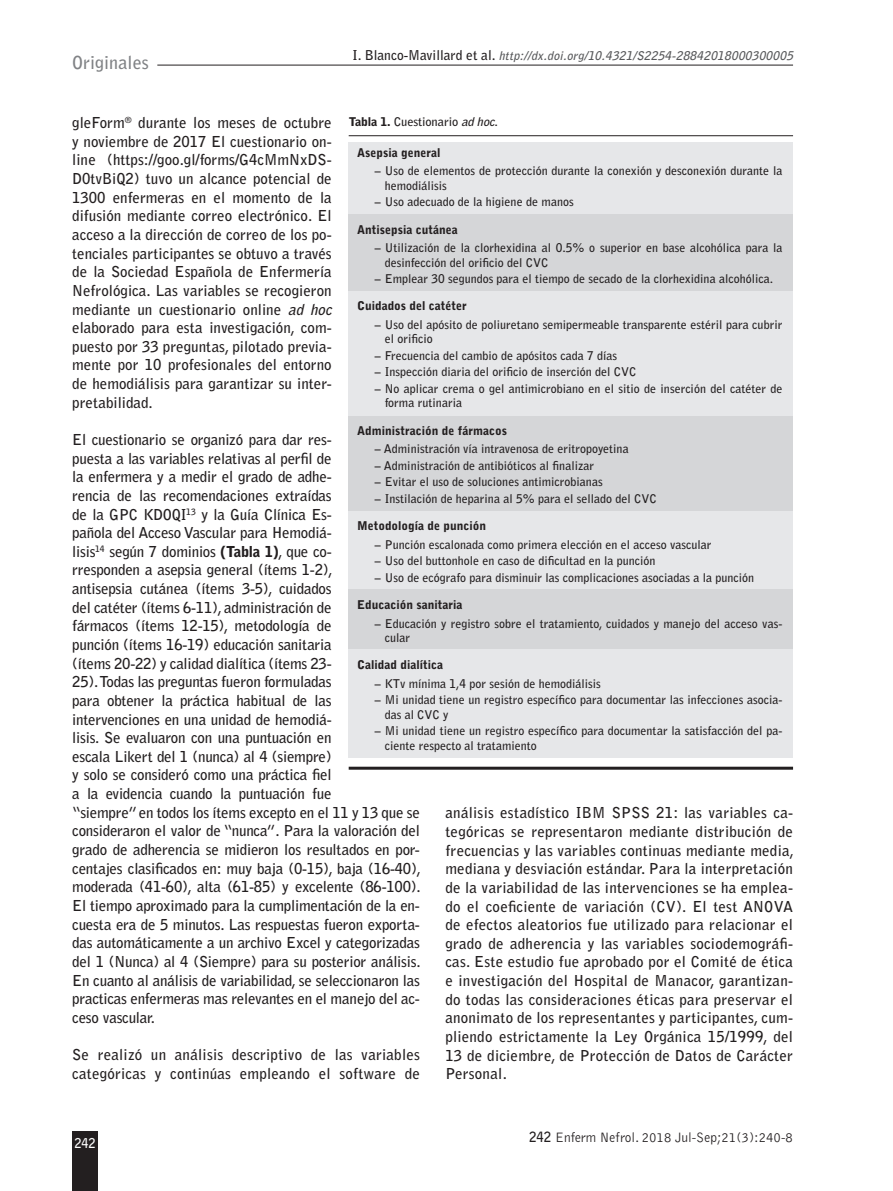
<style>
.page{position:relative;width:893px;height:1191px;background:#fff}
.page>*{position:absolute;margin:0;border:0;box-sizing:border-box;transform-origin:0 0}
.t1{font:700 18px "Bell Gothic Std";color:#808285}
.t2{font:700 15px/18.6px "Bell Gothic Std";letter-spacing:-.015em;color:#231f20}
.t3{font:700 15px/18.6px "Bell Gothic Std";letter-spacing:.015em;color:#231f20}
.t4{font:300 14.1px "Bell Gothic Std";color:#231f20;scale:.95 1}
.t5{font:700 13.5px "Bell Gothic Std";color:#fff;scale:.95 1}
._00titul1{font:700 12px/14.4px "Bell Gothic Std";color:#231f20}
.t6{font:900 12px "Bell Gothic Std";color:#231f20}
.t7{font:italic 700 12px "Bell Gothic Std";color:#57585a}
._00titul1-2{font:700 12px "Bell Gothic Std";color:#231f20;scale:1.04 1}
.s1{font-style:normal;font-size:13.5px;color:#231f20}
.s2{font-weight:900}
.s3{font-style:italic}
.s4{font-weight:700}
</style>
<div class="page">
<div style="left:72px;top:1131px;width:26px;height:60px;background:#231f20"></div>
<div style="left:349px;top:142px;width:444px;height:72px;background:#e6e7e9"></div>
<div style="left:349px;top:214px;width:444px;height:77px;background:#d5d6d8"></div>
<div style="left:349px;top:291px;width:444px;height:125px;background:#e6e7e9"></div>
<div style="left:349px;top:416px;width:444px;height:95px;background:#d5d6d8"></div>
<div style="left:349px;top:511px;width:444px;height:78px;background:#e6e7e9"></div>
<div style="left:349px;top:589px;width:444px;height:60px;background:#d5d6d8"></div>
<div style="left:349px;top:649px;width:444px;height:109px;background:#e6e7e9"></div>
<hr style="left:349px;top:135px;width:444px;height:1px;background:#231f20">
<hr style="left:349px;top:766px;width:444px;height:3px;background:#231f20">
<hr style="left:157px;top:65px;width:636px;height:1px;background:#231f20">
<p class="t1" style="left:72px;top:52px;width:78px">Originales</p>
<p class="t7" style="left:353px;top:49px;width:445px"><span class="s1">I . B l a n c o - M a v i l l a r d e t a l .</span> http://dx.doi.org/10.4321/S2254-28842018000300005</p>
<p class="_00titul1-2" style="left:349px;top:114px;width:145px"><span class="s2">Tabla 1.</span> Cuestionario <span class="s3">ad hoc</span>.</p>
<p class="t2" style="left:72px;top:113px;width:265px">gleForm<sup>®</sup> durante los meses de octubre y noviembre de 2017 El cuestionario on&shy;line (https://goo.gl/forms/G4cMmNxDS-D0tvBiQ2) tuvo un alcance potencial de 1300 enfermeras en el momento de la difusión mediante correo electrónico. El acceso a la dirección de correo de los po&shy;tenciales participantes se obtuvo a través de la Sociedad Española de Enfermería Nefrológica. Las variables se recogieron mediante un cuestionario online <span class="s3">ad hoc </span>elaborado para esta investigación, com&shy;puesto por 33 preguntas, pilotado previa&shy;mente por 10 profesionales del entorno de hemodiálisis para garantizar su inter&shy;pretabilidad.</p>
<p class="t2" style="left:72px;top:430px;width:350px">El cuestionario se organizó para dar res-<br>puesta a las variables relativas al perfil de<br>la enfermera y a medir el grado de adhe-<br>rencia de las recomendaciones extraídas<br>de la GPC KDOQI<sup>13</sup> y la Guía Clínica Es-<br>pañola del Acceso Vascular para Hemodiá-<br>lisis<sup>14</sup> según 7 dominios <span class="s2">(Tabla 1)</span>, que co-<br>rresponden a asepsia general (ítems 1-2),<br>antisepsia cutánea (ítems 3-5), cuidados<br>del catéter (ítems 6-11), administración de<br>fármacos (ítems 12-15), metodología de<br>punción (ítems 16-19) educación sanitaria<br>(ítems 20-22) y calidad dialítica (ítems 23-<br>25). Todas las preguntas fueron formuladas<br>para obtener la práctica habitual de las intervenciones en una unidad de hemodiá-<br>lisis. Se evaluaron con una puntuación en<br>escala Likert del 1 (nunca) al 4 (siempre)<br>y solo se consideró como una práctica fiel<br>a la evidencia cuando la puntuación fue<br>“siempre” en todos los ítems excepto en el 11 y 13 que se consideraron el valor de “nunca”. Para la valoración del grado de adherencia se midieron los resultados en por&shy;centajes clasificados en: muy baja (0-15), baja (16-40), moderada (41-60), alta (61-85) y excelente (86-100).<br>El tiempo aproximado para la cumplimentación de la en&shy;cuesta era de 5 minutos. Las respuestas fueron exporta&shy;das automáticamente a un archivo Excel y categorizadas del 1 (Nunca) al 4 (Siempre) para su posterior análisis.<br>En cuanto al análisis de variabilidad, se seleccionaron las practicas enfermeras mas relevantes en el manejo del ac&shy;ceso vascular.</p>
<p class="t3" style="left:72px;top:1045px;width:349px">Se realizó un análisis descriptivo de las variables categóricas y continúas empleando el software de</p>
<p class="t6" style="left:357px;top:145px;width:85px">Asepsia general</p>
<p class="_00titul1" style="left:385px;top:164px;width:399px;text-indent:-10px">− Uso de elementos de protección durante la conexión y desconexión durante la hemodiálisis</p>
<p class="_00titul1" style="left:374px;top:195px;width:201px">− Uso adecuado de la higiene de manos</p>
<p class="t6" style="left:357px;top:222px;width:102px">Antisepsia cutánea</p>
<p class="_00titul1" style="left:385px;top:241px;width:399px;text-indent:-10px">− Utilización de la clorhexidina al 0.5% o superior en base alcohólica para la desinfección del orificio del CVC</p>
<p class="_00titul1" style="left:374px;top:272px;width:400px">− Emplear 30 segundos para el tiempo de secado de la clorhexidina alcohólica.</p>
<p class="t6" style="left:357px;top:299px;width:111px">Cuidados del catéter</p>
<p class="_00titul1" style="left:385px;top:317px;width:399px;text-indent:-10px">− Uso del apósito de poliuretano semipermeable transparente estéril para cubrir el orificio</p>
<p class="_00titul1" style="left:374px;top:348px;width:244px">− Frecuencia del cambio de apósitos cada 7 días</p>
<p class="_00titul1" style="left:374px;top:365px;width:264px">− Inspección diaria del orificio de inserción del CVC</p>
<p class="_00titul1" style="left:385px;top:381px;width:399px;text-indent:-10px">− No aplicar crema o gel antimicrobiano en el sitio de inserción del catéter de forma rutinaria</p>
<p class="t6" style="left:357px;top:423px;width:151px">Administración de fármacos</p>
<p class="_00titul1" style="left:374px;top:442px;width:256px">− Administración vía intravenosa de eritropoyetina</p>
<p class="_00titul1" style="left:374px;top:458px;width:221px">− Administración de antibióticos al finalizar</p>
<p class="_00titul1" style="left:374px;top:475px;width:230px">− Evitar el uso de soluciones antimicrobianas</p>
<p class="_00titul1" style="left:374px;top:491px;width:284px">− Instilación de heparina al 5% para el sellado del CVC</p>
<p class="t6" style="left:357px;top:518px;width:130px">Metodología de punción</p>
<p class="_00titul1" style="left:374px;top:537px;width:339px">− Punción escalonada como primera elección en el acceso vascular</p>
<p class="_00titul1" style="left:374px;top:553px;width:283px">− Uso del buttonhole en caso de dificultad en la punción</p>
<p class="_00titul1" style="left:374px;top:570px;width:381px">− Uso de ecógrafo para disminuir las complicaciones asociadas a la punción</p>
<p class="t6" style="left:357px;top:597px;width:107px">Educación sanitaria</p>
<p class="_00titul1" style="left:385px;top:616px;width:399px;text-indent:-10px">− Educación y registro sobre el tratamiento, cuidados y manejo del acceso vas&shy;cular</p>
<p class="t6" style="left:357px;top:658px;width:88px">Calidad dialítica</p>
<p class="_00titul1" style="left:374px;top:676px;width:228px">− KTv mínima 1,4 por sesión de hemodiálisis</p>
<p class="_00titul1" style="left:385px;top:693px;width:399px;text-indent:-10px">− Mi unidad tiene un registro específico para documentar las infecciones asocia&shy;das al CVC y</p>
<p class="_00titul1" style="left:385px;top:723px;width:399px;text-indent:-10px">− Mi unidad tiene un registro específico para documentar la satisfacción del pa&shy;ciente respecto al tratamiento</p>
<p class="t2" style="left:445px;top:803px;width:350px;text-align:justify">análisis estadístico IBM SPSS 21: las variables ca&shy;tegóricas se representaron mediante distribución de frecuencias y las variables continuas mediante media, mediana y desviación estándar. Para la interpretación de la variabilidad de las intervenciones se ha emplea&shy;do el coeficiente de variación (CV). El test ANOVA de efectos aleatorios fue utilizado para relacionar el grado de adherencia y las variables sociodemográfi&shy;cas. Este estudio fue aprobado por el Comité de ética e investigación del Hospital de Manacor, garantizan&shy;do todas las consideraciones éticas para preservar el anonimato de los representantes y participantes, cum&shy;pliendo estrictamente la Ley Orgánica 15/1999, del 13 de diciembre, de Protección de Datos de Carácter Personal.</p>
<p class="t5" style="left:74px;top:1134px;width:24px">242</p>
<p class="t4" style="left:529px;top:1130px;width:279px"><span class="s4">242</span> Enferm Nefrol. 2018 Jul-Sep;21(3):240-8</p>
</div>
